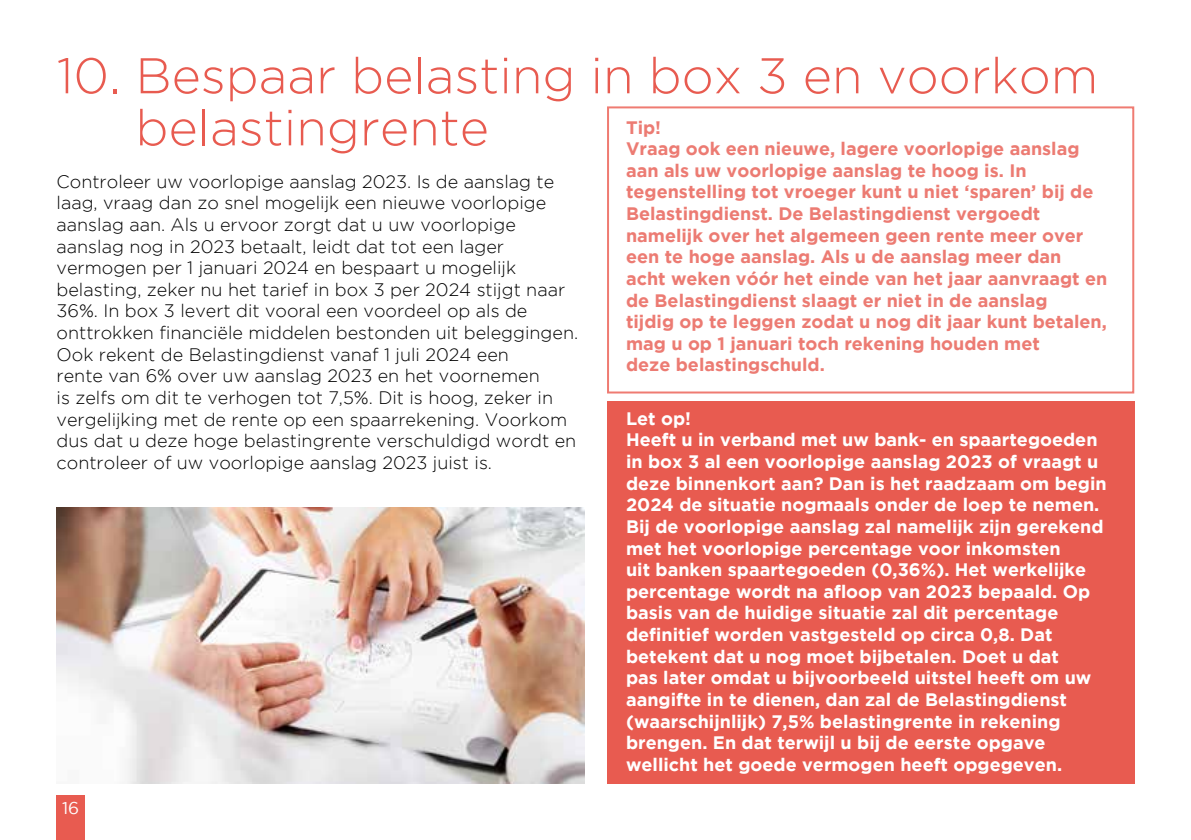
<style>
.page{position:relative;width:1191px;height:840px;background:#fff}
.page>*{position:absolute;margin:0;border:0;box-sizing:border-box;transform-origin:0 0}
.t1{font:300 50px/52px "Gotham";color:#e85b50}
.t2{font:700 18px/21.6px "Gotham";color:#fff}
.t3{font:300 18px/21.6px "Gotham";color:#000}
.t4{font:700 18px/21.6px "Gotham";color:#e85b50}
.t5{font:17px "Gotham";color:#fff}
</style>
<div class="page">
<div style="left:57px;top:795px;width:28px;height:44px;background:#e85b50"></div>
<img style="left:57px;top:507px;width:527px;height:275px">
<div style="left:607px;top:106px;width:527px;height:287px;border:2px solid #eb5a4f"></div>
<div style="left:607px;top:401px;width:527px;height:381px;background:#e85b50"></div>
<h1 class="t1" style="left:135px;top:49px;width:964px;text-indent:-79px">10. Bespaar belasting in box 3 en voorkom belastingrente</h1>
<p class="t4" style="left:626px;top:116px;width:483px">Tip!<br>Vraag ook een nieuwe, lagere voorlopige aanslag aan als uw voorlopige aanslag te hoog is. In tegenstelling tot vroeger kunt u niet ‘sparen’ bij de Belastingdienst. De Belastingdienst vergoedt namelijk over het algemeen geen rente meer over een te hoge aanslag. Als u de aanslag meer dan<br>acht weken vóór het einde van het jaar aanvraagt en de Belastingdienst slaagt er niet in de aanslag<br>tijdig op te leggen zodat u nog dit jaar kunt betalen, mag u op 1 januari toch rekening houden met<br>deze belastingschuld.</p>
<p class="t2" style="left:626px;top:407px;width:482px">Let op!<br>Heeft u in verband met uw bank- en spaartegoeden in box 3 al een voorlopige aanslag 2023 of vraagt u deze binnenkort aan? Dan is het raadzaam om begin 2024 de situatie nogmaals onder de loep te nemen.<br>Bij de voorlopige aanslag zal namelijk zijn gerekend met het voorlopige percentage voor inkomsten<br>uit banken spaartegoeden (0,36%). Het werkelijke percentage wordt na afloop van 2023 bepaald. Op basis van de huidige situatie zal dit percentage definitief worden vastgesteld op circa 0,8. Dat betekent dat u nog moet bijbetalen. Doet u dat<br>pas later omdat u bijvoorbeeld uitstel heeft om uw aangifte in te dienen, dan zal de Belastingdienst (waarschijnlijk) 7,5% belastingrente in rekening brengen. En dat terwijl u bij de eerste opgave wellicht het goede vermogen heeft opgegeven.</p>
<p class="t3" style="left:57px;top:170px;width:523px">Controleer uw voorlopige aanslag 2023. Is de aanslag te laag, vraag dan zo snel mogelijk een nieuwe voorlopige aanslag aan. Als u ervoor zorgt dat u uw voorlopige aanslag nog in 2023 betaalt, leidt dat tot een lager vermogen per 1 januari 2024 en bespaart u mogelijk belasting, zeker nu het tarief in box 3 per 2024 stijgt naar 36%. In box 3 levert dit vooral een voordeel op als de onttrokken financiële middelen bestonden uit beleggingen.<br>Ook rekent de Belastingdienst vanaf 1 juli 2024 een<br>rente van 6% over uw aanslag 2023 en het voornemen<br>is zelfs om dit te verhogen tot 7,5%. Dit is hoog, zeker in vergelijking met de rente op een spaarrekening. Voorkom dus dat u deze hoge belastingrente verschuldigd wordt en controleer of uw voorlopige aanslag 2023 juist is.</p>
<p class="t5" style="left:62px;top:798px;width:19px">16</p>
</div>
